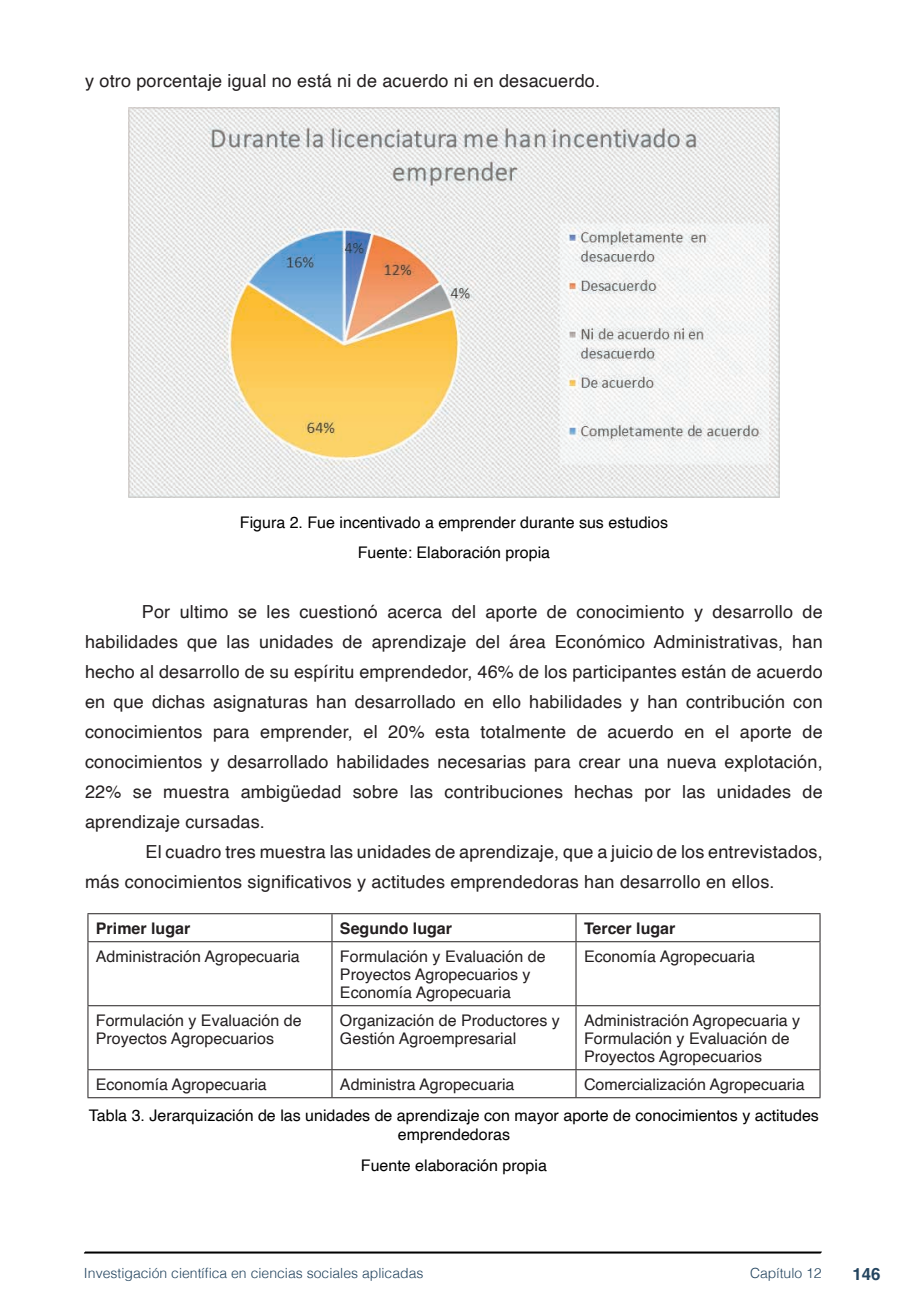
<style>
.page{position:relative;width:908px;height:1304px;background:#fff}
.page>*{position:absolute;margin:0;border:0;box-sizing:border-box;transform-origin:0 0}
.t1{font:18px/30px "Helvetica";letter-spacing:.01em;color:#231f20;text-align:justify}
.t2{font:700 16.8px "Helvetica";color:#23445f}
.t3{font:16px/18px "Helvetica";color:#231f20}
.t4{font:16px/30.6px "Helvetica";color:#000;text-align:center}
.t5{font:700 16px "Helvetica";color:#231f20}
.t6{font:300 14px "Helvetica";color:#23445f}
</style>
<div class="page">
<svg style="left:84px;top:1251px;width:737px;height:3px;background:#515151"></svg>
<img style="left:128px;top:107px;width:651px;height:390px">
<hr style="left:87px;top:913px;width:245px;height:1px;background:#231f20">
<svg style="left:87px;top:914px;width:1px;height:27px"></svg>
<hr style="left:332px;top:913px;width:243px;height:1px;background:#231f20">
<svg style="left:331px;top:914px;width:1px;height:27px"></svg>
<hr style="left:575px;top:913px;width:245px;height:1px;background:#231f20">
<svg style="left:575px;top:914px;width:1px;height:27px"></svg>
<svg style="left:819px;top:914px;width:1px;height:27px"></svg>
<hr style="left:87px;top:941px;width:245px;height:1px;background:#231f20">
<hr style="left:87px;top:942px;width:1px;height:63px;background:#231f20">
<hr style="left:332px;top:941px;width:243px;height:1px;background:#231f20">
<hr style="left:331px;top:942px;width:1px;height:63px;background:#231f20">
<hr style="left:575px;top:941px;width:245px;height:1px;background:#231f20">
<hr style="left:575px;top:942px;width:1px;height:63px;background:#231f20">
<hr style="left:819px;top:942px;width:1px;height:63px;background:#231f20">
<hr style="left:87px;top:1005px;width:245px;height:1px;background:#231f20">
<hr style="left:87px;top:1006px;width:1px;height:63px;background:#231f20">
<hr style="left:332px;top:1005px;width:243px;height:1px;background:#231f20">
<hr style="left:331px;top:1006px;width:1px;height:63px;background:#231f20">
<hr style="left:575px;top:1005px;width:245px;height:1px;background:#231f20">
<hr style="left:575px;top:1006px;width:1px;height:63px;background:#231f20">
<hr style="left:819px;top:1006px;width:1px;height:63px;background:#231f20">
<hr style="left:87px;top:1069px;width:245px;height:1px;background:#231f20">
<svg style="left:87px;top:1070px;width:1px;height:27px"></svg>
<hr style="left:332px;top:1069px;width:243px;height:1px;background:#231f20">
<svg style="left:331px;top:1070px;width:1px;height:27px"></svg>
<hr style="left:575px;top:1069px;width:245px;height:1px;background:#231f20">
<svg style="left:575px;top:1070px;width:1px;height:27px"></svg>
<svg style="left:819px;top:1070px;width:1px;height:27px"></svg>
<hr style="left:87px;top:1097px;width:245px;height:1px;background:#231f20">
<hr style="left:332px;top:1097px;width:243px;height:1px;background:#231f20">
<hr style="left:575px;top:1097px;width:245px;height:1px;background:#231f20">
<p class="t1" style="left:85px;top:66px;width:516px">y otro porcentaje igual no está ni de acuerdo ni en desacuerdo.</p>
<p class="t4" style="left:240px;top:507px;width:429px">Figura 2. Fue incentivado a emprender durante sus estudios<br>Fuente: Elaboración propia</p>
<p class="t1" style="left:85px;top:597px;width:738px;text-indent:57px">Por ultimo se les cuestionó acerca del aporte de conocimiento y desarrollo de habilidades que las unidades de aprendizaje del área Económico Administrativas, han hecho al desarrollo de su espíritu emprendedor, 46% de los participantes están de acuerdo en que dichas asignaturas han desarrollado en ello habilidades y han contribución con conocimientos para emprender, el 20% esta totalmente de acuerdo en el aporte de conocimientos y desarrollado habilidades necesarias para crear una nueva explotación, 22% se muestra ambigüedad sobre las contribuciones hechas por las unidades de aprendizaje cursadas.</p>
<p class="t1" style="left:85px;top:837px;width:738px;text-indent:60px">El cuadro tres muestra las unidades de aprendizaje, que a juicio de los entrevistados, más conocimientos significativos y actitudes emprendedoras han desarrollo en ellos.</p>
<p class="t5" style="left:96px;top:918px;width:96px">Primer lugar</p>
<p class="t5" style="left:340px;top:918px;width:114px">Segundo lugar</p>
<p class="t5" style="left:583px;top:918px;width:93px">Tercer lugar</p>
<p class="t3" style="left:96px;top:948px;width:205px">Administración Agropecuaria</p>
<p class="t3" style="left:340px;top:948px;width:207px">Formulación y Evaluación de<br>Proyectos Agropecuarios y<br>Economía Agropecuaria</p>
<p class="t3" style="left:583px;top:948px;width:172px">Economía Agropecuaria</p>
<p class="t3" style="left:96px;top:1012px;width:207px">Formulación y Evaluación de<br>Proyectos Agropecuarios</p>
<p class="t3" style="left:340px;top:1012px;width:221px">Organización de Productores y<br>Gestión Agroempresarial</p>
<p class="t3" style="left:583px;top:1012px;width:218px">Administración Agropecuaria y<br>Formulación y Evaluación de<br>Proyectos Agropecuarios</p>
<p class="t3" style="left:96px;top:1076px;width:172px">Economía Agropecuaria</p>
<p class="t3" style="left:340px;top:1076px;width:176px">Administra Agropecuaria</p>
<p class="t3" style="left:583px;top:1076px;width:222px">Comercialización Agropecuaria</p>
<p class="t4" style="left:89px;top:1106px;width:731px;line-height:19.2px">Tabla 3. Jerarquización de las unidades de aprendizaje con mayor aporte de conocimientos y actitudes emprendedoras</p>
<p class="t4" style="left:361px;top:1150px;width:187px">Fuente elaboración propia</p>
<p class="t6" style="left:84px;top:1261px;width:341px">Investigación científica en ciencias sociales aplicadas</p>
<p class="t6" style="left:749px;top:1261px;width:73px">Capítulo 12</p>
<p class="t2" style="left:851px;top:1264px;width:30px">146</p>
</div>
